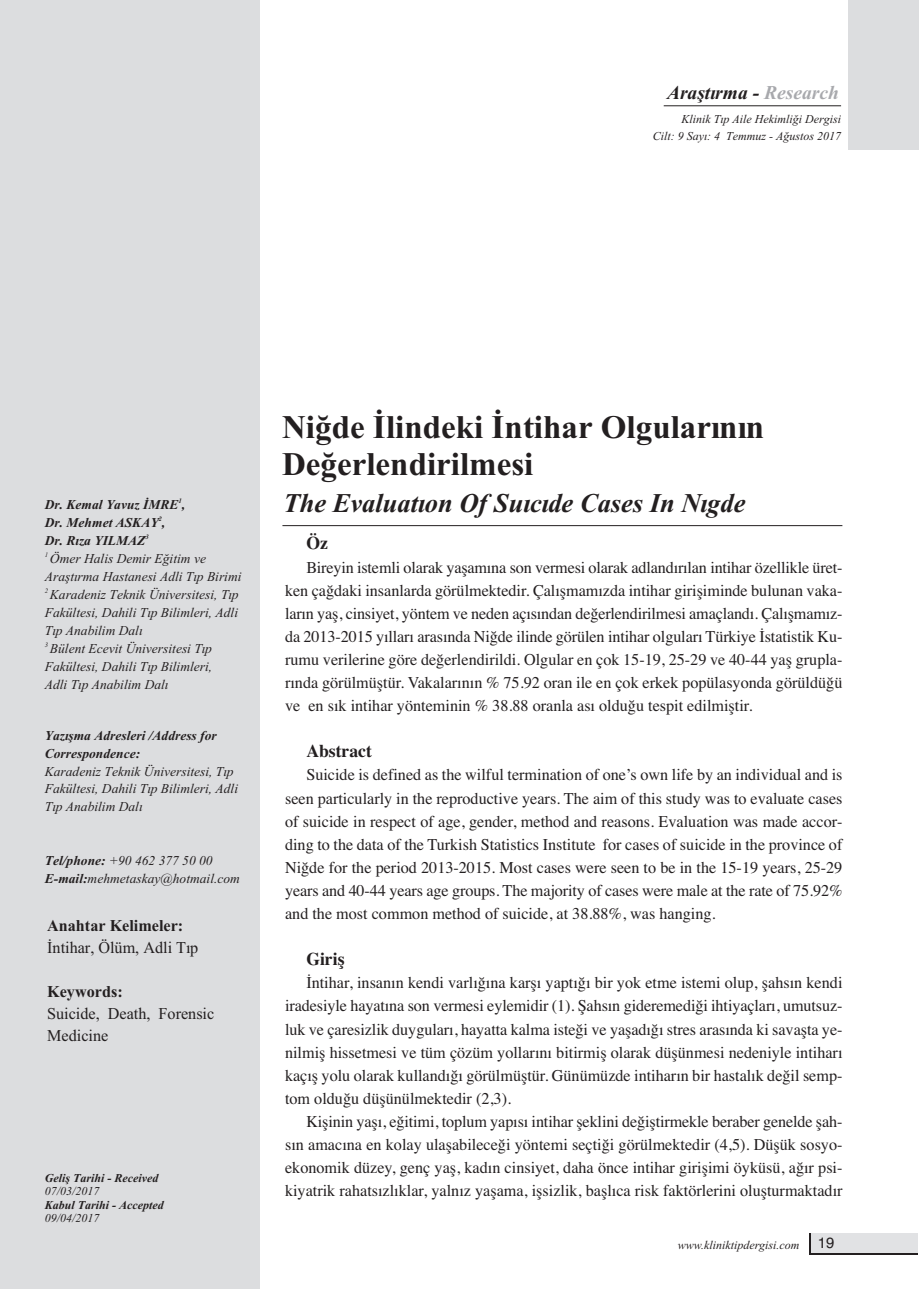
<style>
.page{position:relative;width:919px;height:1289px;background:#fff}
.page>*{position:absolute;margin:0;border:0;box-sizing:border-box;transform-origin:0 0}
.t1{font:700 33px/37.5px "Times New Roman";color:#231f20}
.t2{font:italic 700 27px "Times New Roman";color:#231f20}
.t3{font:italic 700 19.5px "Times New Roman";color:#231f20}
.t4{font:700 18px "Times";color:#231f20}
.t5{font:16.5px/23.1px "Times";color:#231f20;text-align:justify}
.t6{font:16.5px/21.9px "Times New Roman";color:#231f20}
.t7{font:700 16.5px "Times New Roman";color:#231f20}
.t8{font:italic 13.5px/18px "Times New Roman";color:#231f20}
.t9{font:italic 700 13.5px/18px "Times New Roman";color:#231f20}
.t10{font:italic 12px/16.6px "Times New Roman";color:#231f20;text-align:right}
.t11{font:italic 700 12px "Times New Roman";color:#231f20}
.t12{font:italic 12px "Times New Roman";color:#231f20}
.s1{color:#a8a9ad}
.s2{font-weight:700}
.s3{font-family:"Helvetica";font-style:normal;font-size:15px}
</style>
<div class="page">
<div style="left:0;top:0;width:260px;height:1288px;background:#dcdddf"></div>
<div style="left:848px;top:0;width:70px;height:149px;background:#dcdddf"></div>
<hr style="left:282px;top:525px;width:560px;height:1px;background:#231f20">
<hr style="left:663px;top:105px;width:178px;height:1px;background:#231f20">
<svg style="left:809px;top:1233px;width:108px;height:21px"></svg>
<div style="left:811px;top:1233px;width:106px;height:19px;background:#e1e2e4"></div>
<p class="t3" style="left:667px;top:86px;width:173px">Araştırma - <span class="s1">Research</span></p>
<p class="t10" style="left:652px;top:112px;width:190px">Klinik Tıp Aile Hekimliği Dergisi<br>Cilt: 9 Sayı: 4 Temmuz - Ağustos 2017</p>
<p class="t8" style="left:45px;top:497px;width:198px"><span class="s2">Dr. Kemal Yavuz İMRE</span><sup>1</sup><span class="s2">,<br>Dr. Mehmet ASKAY</span><sup>2</sup><span class="s2">,<br>Dr. Rıza YILMAZ</span><sup>3<br></sup><sup>1</sup> Ömer Halis Demir Eğitim ve<br>Araştırma Hastanesi Adli Tıp Birimi<br><sup>2</sup> Karadeniz Teknik Üniversitesi, Tıp<br>Fakültesi, Dahili Tıp Bilimleri, Adli<br>Tıp Anabilim Dalı<br><sup>3</sup> Bülent Ecevit Üniversitesi Tıp<br>Fakültesi, Dahili Tıp Bilimleri,<br>Adli Tıp Anabilim Dalı</p>
<p class="t9" style="left:45px;top:727px;width:173px">Yazışma Adresleri /Address for<br>Correspondence:</p>
<p class="t8" style="left:45px;top:763px;width:195px">Karadeniz Teknik Üniversitesi, Tıp<br>Fakültesi, Dahili Tıp Bilimleri, Adli<br>Tıp Anabilim Dalı</p>
<p class="t8" style="left:45px;top:853px;width:197px"><span class="s2">Tel/phone:</span> +90 462 377 50 00<br><span class="s2">E-mail:</span>mehmetaskay@hotmail.com</p>
<p class="t7" style="left:47px;top:919px;width:138px">Anahtar Kelimeler:</p>
<p class="t6" style="left:47px;top:937px;width:152px">İntihar, Ölüm, Adli Tıp</p>
<p class="t7" style="left:47px;top:985px;width:77px">Keywords:</p>
<p class="t6" style="left:47px;top:1003px;width:169px">Suicide, Death, Forensic<br>Medicine</p>
<p class="t11" style="left:45px;top:1173px;width:115px">Geliş Tarihi - Received</p>
<p class="t10" style="left:45px;top:1184px;width:56px">07/03/2017</p>
<p class="t11" style="left:45px;top:1200px;width:121px">Kabul Tarihi - Accepted</p>
<p class="t10" style="left:45px;top:1211px;width:56px">09/04/2017</p>
<h1 class="t1" style="left:282px;top:411px;width:483px">Niğde İlindeki İntihar Olgularının<br>Değerlendirilmesi</h1>
<h2 class="t2" style="left:283px;top:494px;width:463px">The Evaluatıon Of Suıcıde Cases In Nıgde</h2>
<p class="t4" style="left:306px;top:537px;width:23px">Öz</p>
<p class="t5" style="left:285px;top:557px;width:559px;text-indent:21px">Bireyin istemli olarak yaşamına son vermesi olarak adlandırılan intihar özellikle üret&shy;ken çağdaki insanlarda görülmektedir. Çalışmamızda intihar girişiminde bulunan vaka&shy;ların yaş, cinsiyet, yöntem ve neden açısından değerlendirilmesi amaçlandı. Çalışmamız&shy;da 2013-2015 yılları arasında Niğde ilinde görülen intihar olguları Türkiye İstatistik Ku&shy;rumu verilerine göre değerlendirildi. Olgular en çok 15-19, 25-29 ve 40-44 yaş grupla&shy;rında görülmüştür. Vakalarının % 75.92 oran ile en çok erkek popülasyonda görüldüğü ve en sık intihar yönteminin % 38.88 oranla ası olduğu tespit edilmiştir.</p>
<p class="t4" style="left:306px;top:745px;width:67px">Abstract</p>
<p class="t5" style="left:285px;top:765px;width:559px;text-indent:21px">Suicide is defined as the wilful termination of one’s own life by an individual and is seen particularly in the reproductive years. The aim of this study was to evaluate cases of suicide in respect of age, gender, method and reasons. Evaluation was made accor&shy;ding to the data of the Turkish Statistics Institute for cases of suicide in the province of Niğde for the period 2013-2015. Most cases were seen to be in the 15-19 years, 25-29 years and 40-44 years age groups. The majority of cases were male at the rate of 75.92% and the most common method of suicide, at 38.88%, was hanging.</p>
<p class="t4" style="left:306px;top:953px;width:40px">Giriş</p>
<p class="t5" style="left:285px;top:972px;width:559px;text-indent:21px">İntihar, insanın kendi varlığına karşı yaptığı bir yok etme istemi olup, şahsın kendi iradesiyle hayatına son vermesi eylemidir (1). Şahsın gideremediği ihtiyaçları, umutsuz&shy;luk ve çaresizlik duyguları, hayatta kalma isteği ve yaşadığı stres arasında ki savaşta ye&shy;nilmiş hissetmesi ve tüm çözüm yollarını bitirmiş olarak düşünmesi nedeniyle intiharı kaçış yolu olarak kullandığı görülmüştür. Günümüzde intiharın bir hastalık değil semp&shy;tom olduğu düşünülmektedir (2,3).</p>
<p class="t5" style="left:285px;top:1111px;width:559px;text-indent:21px">Kişinin yaşı, eğitimi, toplum yapısı intihar şeklini değiştirmekle beraber genelde şah&shy;sın amacına en kolay ulaşabileceği yöntemi seçtiği görülmektedir (4,5). Düşük sosyo&shy;ekonomik düzey, genç yaş, kadın cinsiyet, daha önce intihar girişimi öyküsü, ağır psi&shy;kiyatrik rahatsızlıklar, yalnız yaşama, işsizlik, başlıca risk faktörlerini oluşturmaktadır</p>
<p class="t12" style="left:678px;top:1240px;width:158px">www.kliniktipdergisi.com <span class="s3">19</span></p>
</div>
